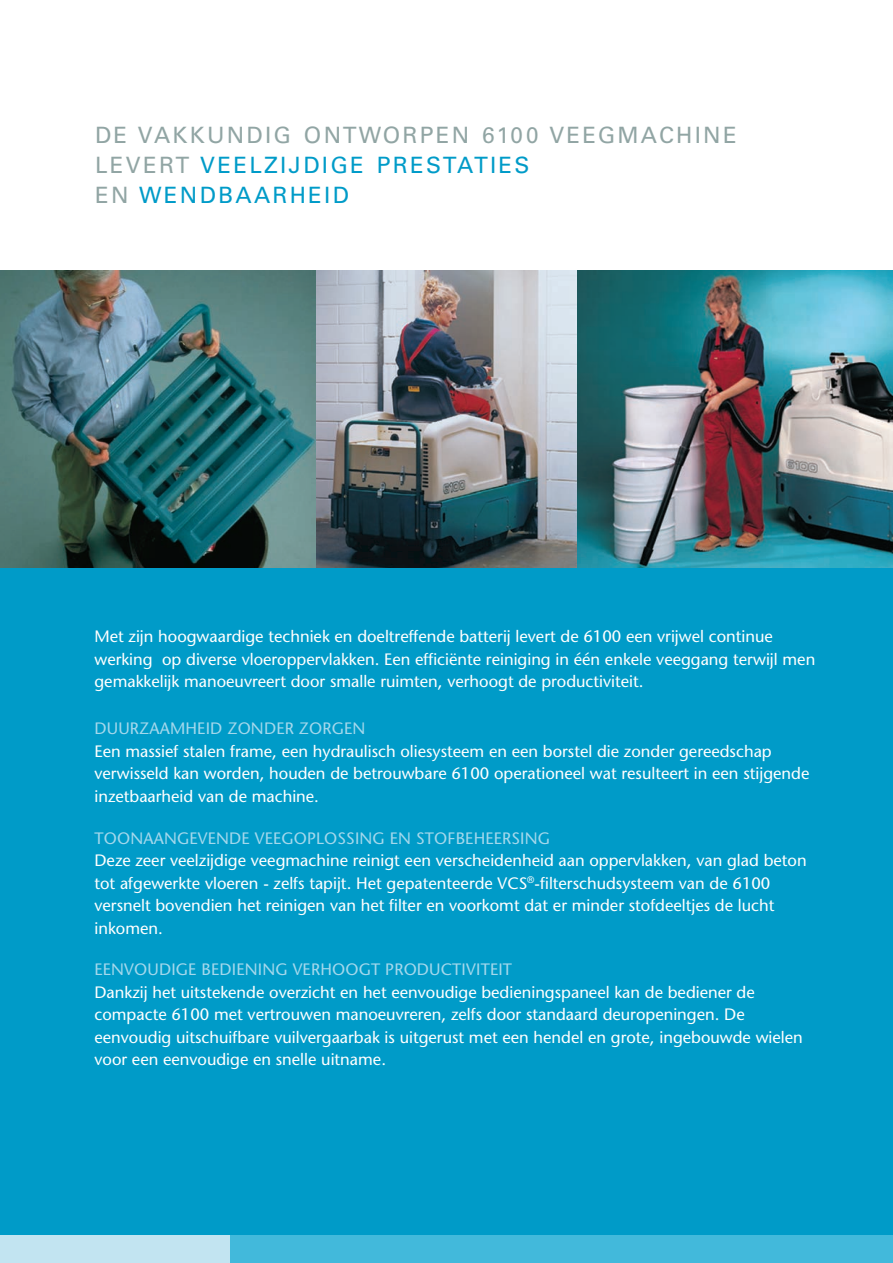
<style>
.page{position:relative;width:893px;height:1263px;background:#fff}
.page>*{position:absolute;margin:0;border:0;box-sizing:border-box;transform-origin:0 0}
.t1{font:22.5px/30px "Univers LT Std";letter-spacing:.1em;color:#91a5a4}
.t2{font:500 16.5px/22.5px "Stone Sans Std";color:#fff}
.t3{font:500 16.5px "Stone Sans Std";letter-spacing:.01em;color:#a4d8ec}
.s1{color:#009bc8}
</style>
<div class="page">
<div style="left:0;top:271px;width:893px;height:992px;background:#009bc8"></div>
<img style="left:0;top:271px;width:893px;height:297px">
<div style="left:216px;top:1236px;width:677px;height:27px;background:#42b9db"></div>
<div style="left:0;top:1236px;width:230px;height:27px;background:#c2e4f1"></div>
<h1 class="t1" style="left:95px;top:121px;width:643px">DE VAKKUNDIG ONTWORPEN 6100 VEEGMACHINE<br>LEVERT <span class="s1">VEELZIJDIGE PRESTATIES<br></span>EN <span class="s1">WENDBAARHEID</span></h1>
<p class="t2" style="left:94px;top:627px;width:722px">Met zijn hoogwaardige techniek en doeltreffende batterij levert de 6100 een vrijwel continue werking op diverse vloeroppervlakken. Een efficiënte reiniging in één enkele veeggang terwijl men gemakkelijk manoeuvreert door smalle ruimten, verhoogt de productiviteit.</p>
<p class="t3" style="left:94px;top:722px;width:272px">DUURZAAMHEID ZONDER ZORGEN</p>
<p class="t2" style="left:94px;top:741px;width:716px">Een massief stalen frame, een hydraulisch oliesysteem en een borstel die zonder gereedschap verwisseld kan worden, houden de betrouwbare 6100 operationeel wat resulteert in een stijgende inzetbaarheid van de machine.</p>
<p class="t3" style="left:94px;top:831px;width:457px">TOONAANGEVENDE VEEGOPLOSSING EN STOFBEHEERSING</p>
<p class="t2" style="left:94px;top:851px;width:714px">Deze zeer veelzijdige veegmachine reinigt een verscheidenheid aan oppervlakken, van glad beton tot afgewerkte vloeren - zelfs tapijt. Het gepatenteerde VCS<sup>®</sup>-filterschudsysteem van de 6100 versnelt bovendien het reinigen van het filter en voorkomt dat er minder stofdeeltjes de lucht inkomen.</p>
<p class="t3" style="left:94px;top:963px;width:419px">EENVOUDIGE BEDIENING VERHOOGT PRODUCTIVITEIT</p>
<p class="t2" style="left:94px;top:982px;width:710px">Dankzij het uitstekende overzicht en het eenvoudige bedieningspaneel kan de bediener de compacte 6100 met vertrouwen manoeuvreren, zelfs door standaard deuropeningen. De eenvoudig uitschuifbare vuilvergaarbak is uitgerust met een hendel en grote, ingebouwde wielen voor een eenvoudige en snelle uitname.</p>
</div>
